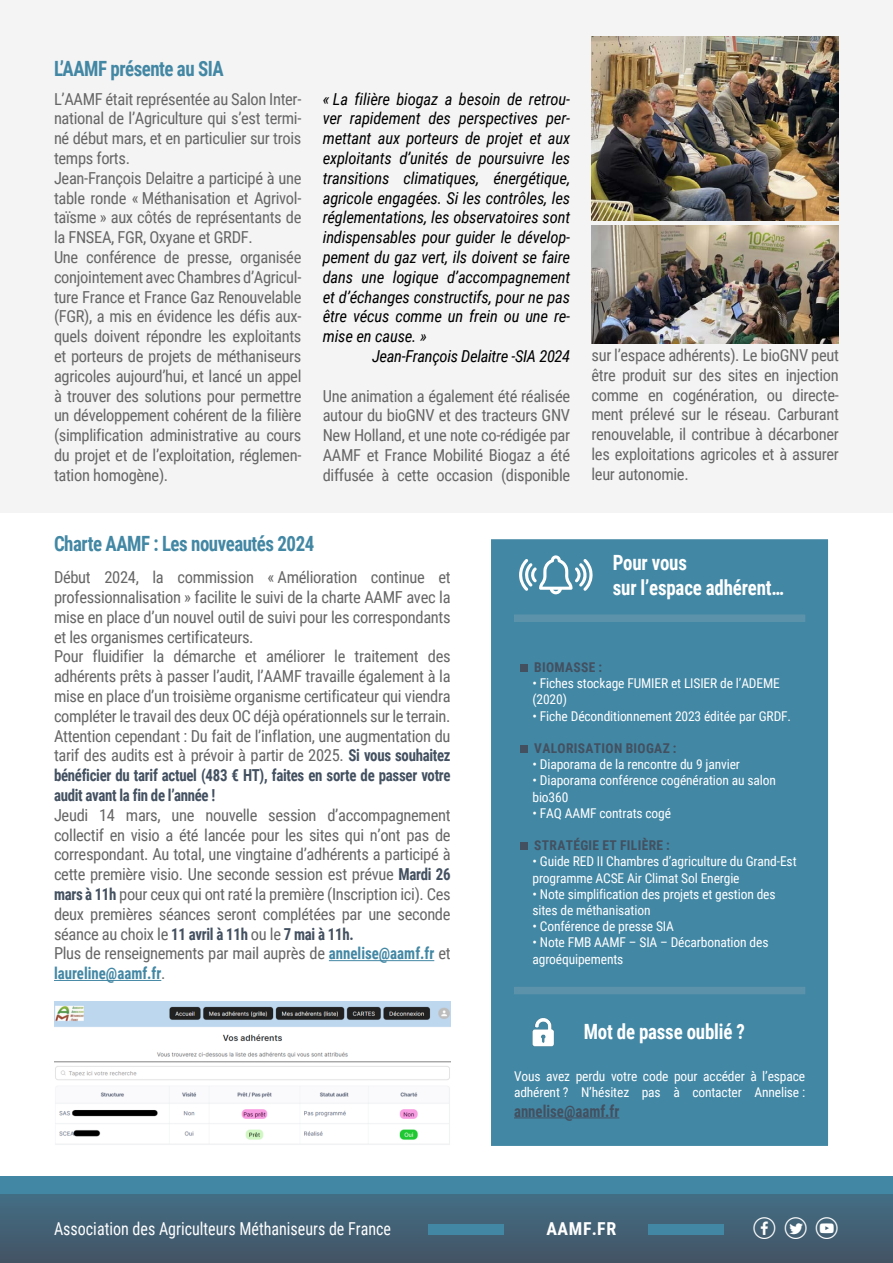
<style>
.page{position:relative;width:893px;height:1263px;background:#fff}
.page>*{position:absolute;margin:0;border:0;box-sizing:border-box;transform-origin:0 0}
.t1{font:31.65px "Social Shapes";color:#fff}
.t2{font:700 21px "Roboto Condensed";letter-spacing:-.025em;color:#4287a4;scale:.9 1}
.t3{font:700 21px "Roboto Condensed";letter-spacing:-.01em;color:#fff;scale:.9 1}
.t4{font:17.85px "Roboto Condensed";color:#fff;scale:.9 1}
.t5{font:700 17.85px "Roboto Condensed";letter-spacing:.035em;color:#fff}
.t6{font:16.5px/19.8px "Roboto Condensed";letter-spacing:-.02em;color:#666;text-align:justify}
.t7{font:italic 16.5px/19.8px "Roboto Condensed";letter-spacing:-.01em;color:#000;text-align:justify}
.t8{font:700 16.5px/19.8px "Roboto Condensed";letter-spacing:-.02em;color:#435060;text-align:justify;scale:.9 1}
.t9{font:700 16.5px "Roboto Condensed";color:#435060;scale:.9 1}
.t10{font:13.5px/16.2px "Roboto Condensed";letter-spacing:-.01em;color:#fff}
.t11{font:700 13.5px "Roboto Condensed";letter-spacing:.025em;color:#435060}
.s1{font-weight:400;color:#666}
.s2{font-weight:700;color:#435060}
.s3{font-weight:700;color:#4287a4}
</style>
<div class="page">
<div style="left:0;top:1193px;width:893px;height:70px;background:linear-gradient(to bottom,#436e86,#435364)"></div>
<div style="left:0;top:1176px;width:893px;height:17px;background:#4287a4"></div>
<div style="left:429px;top:1224px;width:75px;height:10px;background:#4287a4"></div>
<div style="left:648px;top:1224px;width:76px;height:10px;background:#4287a4"></div>
<div style="left:0;top:0;width:893px;height:512px;background:#f4f4f4"></div>
<div style="left:480px;top:529px;width:358px;height:627px;background:#4287a4;border:10px solid #fff"></div>
<div style="left:520px;top:664px;width:8px;height:8px;background:#435060"></div>
<div style="left:520px;top:745px;width:8px;height:8px;background:#435060"></div>
<div style="left:520px;top:842px;width:8px;height:8px;background:#435060"></div>
<svg style="left:519px;top:555px;width:74px;height:39px"></svg>
<div style="left:514px;top:614px;width:291px;height:8px;background:#5c93ab"></div>
<hr style="left:514px;top:1117px;width:105px;height:1px;background:#435060">
<div style="left:514px;top:987px;width:291px;height:7px;background:#5c93ab"></div>
<img style="left:532px;top:1018px;width:22px;height:29px">
<hr style="left:329px;top:960px;width:105px;height:1px;background:#4287a4">
<hr style="left:54px;top:980px;width:107px;height:1px;background:#4287a4">
<img style="left:591px;top:36px;width:248px;height:184px">
<img style="left:591px;top:225px;width:248px;height:119px">
<img style="left:54px;top:1001px;width:397px;height:144px">
<p class="t2" style="left:54px;top:54px;width:190px">L’AAMF présente au SIA</p>
<p class="t6" style="left:54px;top:88px;width:249px">L’AAMF était représentée au Salon Inter&shy;national de l’Agriculture qui s’est termi&shy;né début mars, et en particulier sur trois temps forts.</p>
<p class="t6" style="left:54px;top:167px;width:249px">Jean-François Delaitre a participé à une table ronde « Méthanisation et Agrivol&shy;taïsme » aux côtés de représentants de la FNSEA, FGR, Oxyane et GRDF.</p>
<p class="t6" style="left:54px;top:247px;width:249px">Une conférence de presse, organisée conjointement avec Chambres d’Agricul&shy;ture France et France Gaz Renouvelable (FGR), a mis en évidence les défis aux&shy;quels doivent répondre les exploitants et porteurs de projets de méthaniseurs agricoles aujourd’hui, et lancé un appel à trouver des solutions pour permettre un développement cohérent de la filière (simplification administrative au cours du projet et de l’exploitation, réglemen&shy;tation homogène).</p>
<p class="t7" style="left:323px;top:88px;width:249px">« La filière biogaz a besoin de retrou&shy;ver rapidement des perspectives per&shy;mettant aux porteurs de projet et aux exploitants d’unités de poursuivre les transitions climatiques, énergétique, agricole engagées. Si les contrôles, les réglementations, les observatoires sont indispensables pour guider le dévelop&shy;pement du gaz vert, ils doivent se faire dans une logique d’accompagnement et d’échanges constructifs, pour ne pas être vécus comme un frein ou une re&shy;mise en cause. »</p>
<p class="t7" style="left:372px;top:346px;width:200px">Jean-François Delaitre -SIA 2024</p>
<p class="t6" style="left:323px;top:385px;width:249px">Une animation a également été réalisée autour du bioGNV et des tracteurs GNV New Holland, et une note co-rédigée par AAMF et France Mobilité Biogaz a été diffusée à cette occasion (disponible</p>
<p class="t2" style="left:54px;top:528px;width:291px">Charte AAMF : Les nouveautés 2024</p>
<p class="t6" style="left:591px;top:345px;width:249px">sur l’espace adhérents). Le bioGNV peut être produit sur des sites en injection comme en cogénération, ou directe&shy;ment prélevé sur le réseau. Carburant renouvelable, il contribue à décarboner les exploitations agricoles et à assurer leur autonomie.</p>
<p class="t6" style="left:54px;top:567px;width:398px">Début 2024, la commission « Amélioration continue et professionnalisation » facilite le suivi de la charte AAMF avec la mise en place d’un nouvel outil de suivi pour les correspondants et les organismes certificateurs.</p>
<p class="t6" style="left:54px;top:646px;width:398px">Pour fluidifier la démarche et améliorer le traitement des adhérents prêts à passer l’audit, l’AAMF travaille également à la mise en place d’un troisième organisme certificateur qui viendra compléter le travail des deux OC déjà opérationnels sur le terrain.</p>
<p class="t8" style="left:54px;top:725px;width:442px"><span class="s1">Attention cependant : Du fait de l’inflation, une augmentation du tarif des audits est à prévoir à partir de 2025.</span> Si vous souhaitez bénéficier du tarif actuel (483 € HT), faites en sorte de passer votre audit avant la fin de l’année !</p>
<p class="t6" style="left:54px;top:804px;width:398px">Jeudi 14 mars, une nouvelle session d’accompagnement collectif en visio a été lancée pour les sites qui n’ont pas de correspondant. Au total, une vingtaine d’adhérents a participé à cette première visio. Une seconde session est prévue <span class="s2">Mardi 26 mars à 11h</span> pour ceux qui ont raté la première (Inscription ici). Ces deux premières séances seront complétées par une seconde séance au choix le <span class="s2">11 avril à 11h</span> ou le <span class="s2">7 mai à 11h.</span></p>
<p class="t6" style="left:54px;top:943px;width:398px">Plus de renseignements par mail auprès de <span class="s3">annelise@aamf.fr</span> et <span class="s3">laureline@aamf.fr</span>.</p>
<p class="t3" style="left:613px;top:547px;width:84px">Pour vous</p>
<p class="t3" style="left:613px;top:572px;width:192px">sur l’espace adhérent…</p>
<p class="t11" style="left:534px;top:658px;width:70px">BIOMASSE :</p>
<p class="t10" style="left:532px;top:675px;width:249px">• Fiches stockage FUMIER et LISIER de l’ADEME (2020)</p>
<p class="t10" style="left:532px;top:707px;width:260px">• Fiche Déconditionnement 2023 éditée par GRDF.</p>
<p class="t11" style="left:534px;top:739px;width:144px">VALORISATION BIOGAZ :</p>
<p class="t10" style="left:532px;top:756px;width:209px">• Diaporama de la rencontre du 9 janvier</p>
<p class="t10" style="left:532px;top:772px;width:245px">• Diaporama conférence cogénération au salon bio360</p>
<p class="t10" style="left:532px;top:804px;width:140px">• FAQ AAMF contrats cogé</p>
<p class="t11" style="left:534px;top:836px;width:137px">STRATÉGIE ET FILIÈRE :</p>
<p class="t10" style="left:532px;top:853px;width:266px">• Guide RED II Chambres d’agriculture du Grand-Est programme ACSE Air Climat Sol Energie</p>
<p class="t10" style="left:532px;top:885px;width:245px">• Note simplification des projets et gestion des sites de méthanisation</p>
<p class="t10" style="left:532px;top:918px;width:143px">• Conférence de presse SIA</p>
<p class="t10" style="left:532px;top:934px;width:237px">• Note FMB AAMF – SIA – Décarbonation des agroéquipements</p>
<p class="t3" style="left:584px;top:1017px;width:181px">Mot de passe oublié ?</p>
<p class="t10" style="left:514px;top:1067px;width:293px">Vous avez perdu votre code pour accéder à l’espace adhérent ? N’hésitez pas à contacter Annelise :</p>
<p class="t9" style="left:514px;top:1099px;width:119px">annelise@aamf.fr</p>
<p class="t4" style="left:54px;top:1216px;width:376px">Association des Agriculteurs Méthaniseurs de France</p>
<p class="t5" style="left:546px;top:1216px;width:71px">AAMF.FR</p>
<h1 class="t1" style="left:753px;top:1210px;width:87px">c d l</h1>
</div>
